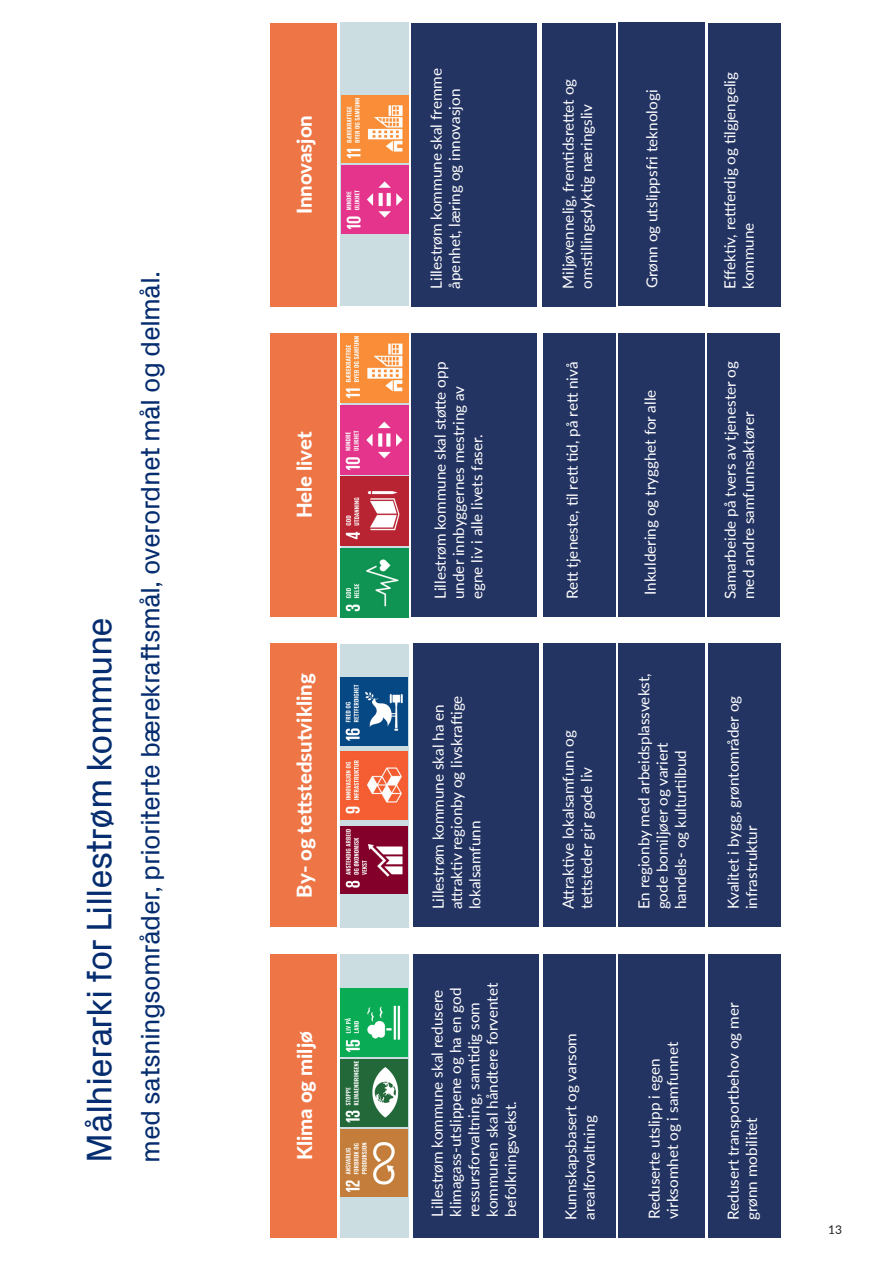
<style>
.page{position:relative;width:893px;height:1263px;background:#fff}
.page>*{position:absolute;margin:0;border:0;box-sizing:border-box;transform-origin:0 0}
.t1{font:50.85px "Px Grotesk";color:#233362}
.t2{font:36px "Px Grotesk";letter-spacing:-.025em;color:#052d6f}
.t3{font:27px "Px Grotesk";letter-spacing:-.025em;color:#052d6f}
.t4{font:800 20.4px "Lato";color:#fff}
.t5{font:15.3px/18.3px "Lato";color:#fff}
.t6{font:12px "Lato";color:#231f20}
</style>
<div class="page">
<div style="left:413px;top:954px;width:125px;height:284px;background:#233362"></div>
<div style="left:270px;top:954px;width:67px;height:283px;background:#ee7545"></div>
<div style="left:270px;top:644px;width:67px;height:283px;background:#ee7545"></div>
<div style="left:270px;top:333px;width:67px;height:284px;background:#ee7545"></div>
<div style="left:270px;top:23px;width:67px;height:283px;background:#ee7545"></div>
<div style="left:340px;top:954px;width:68px;height:283px;background:#cbdde1"></div>
<div style="left:340px;top:644px;width:68px;height:283px;background:#cbdde1"></div>
<div style="left:340px;top:22px;width:68px;height:284px;background:#cbdde1"></div>
<img style="left:340px;top:1059px;width:67px;height:67px">
<img style="left:340px;top:989px;width:67px;height:67px">
<img style="left:340px;top:1129px;width:67px;height:68px">
<div style="left:413px;top:644px;width:125px;height:283px;background:#233362"></div>
<div style="left:543px;top:954px;width:73px;height:284px;background:#233362"></div>
<div style="left:619px;top:954px;width:86px;height:283px;background:#233362"></div>
<div style="left:708px;top:954px;width:73px;height:284px;background:#233362"></div>
<div style="left:708px;top:644px;width:73px;height:283px;background:#233362"></div>
<div style="left:543px;top:644px;width:72px;height:283px;background:#233362"></div>
<div style="left:543px;top:333px;width:72px;height:284px;background:#233362"></div>
<div style="left:619px;top:644px;width:86px;height:283px;background:#233362"></div>
<div style="left:412px;top:333px;width:125px;height:284px;background:#233362"></div>
<div style="left:708px;top:333px;width:72px;height:284px;background:#233362"></div>
<div style="left:618px;top:334px;width:87px;height:283px;background:#233362"></div>
<div style="left:411px;top:23px;width:125px;height:283px;background:#233362"></div>
<div style="left:708px;top:23px;width:72px;height:283px;background:#233362"></div>
<div style="left:542px;top:23px;width:74px;height:283px;background:#233362"></div>
<div style="left:619px;top:23px;width:86px;height:283px;background:#233362"></div>
<img style="left:341px;top:166px;width:68px;height:68px">
<img style="left:341px;top:95px;width:68px;height:68px">
<div style="left:341px;top:333px;width:67px;height:284px;background:linear-gradient(to right,#cbdde1,#cbdde1)"></div>
<img style="left:340px;top:405px;width:69px;height:69px">
<img style="left:340px;top:334px;width:69px;height:68px">
<img style="left:340px;top:548px;width:69px;height:69px">
<img style="left:340px;top:477px;width:69px;height:69px">
<img style="left:340px;top:826px;width:68px;height:68px">
<img style="left:340px;top:752px;width:68px;height:67px">
<img style="left:340px;top:677px;width:68px;height:68px">
<p class="t1" style="left:104px;top:1050px;width:814px;rotate:-90deg">Målhierarki for Lillestrøm kommune</p>
<p class="t3" style="left:131px;top:1162px;width:893px;rotate:-90deg">med satsningsområder, prioriterte bærekraftsmål, overordnet mål og delmål.</p>
<p class="t2" style="left:73px;top:1162px;width:547px;rotate:-90deg">Målhierarki for Lillestrøm kommune</p>
<p class="t4" style="left:289px;top:214px;width:101px;rotate:-90deg">Innovasjon</p>
<p class="t4" style="left:289px;top:518px;width:88px;rotate:-90deg">Hele livet</p>
<p class="t4" style="left:289px;top:897px;width:225px;rotate:-90deg">By- og tettstedsutvikling</p>
<p class="t4" style="left:289px;top:1160px;width:130px;rotate:-90deg">Klima og miljø</p>
<p class="t5" style="left:427px;top:289px;width:222px;rotate:-90deg">Lillestrøm kommune skal fremme åpenhet, læring og innovasjon</p>
<p class="t5" style="left:558px;top:289px;width:211px;rotate:-90deg">Miljøvennelig, fremtidsrettet og omstillingsdyktig næringsliv</p>
<p class="t5" style="left:642px;top:288px;width:200px;rotate:-90deg">Grønn og utslippsfri teknologi</p>
<p class="t5" style="left:720px;top:289px;width:218px;rotate:-90deg">Effektiv, rettferdig og tilgjengelig kommune</p>
<p class="t5" style="left:431px;top:599px;width:239px;rotate:-90deg">Lillestrøm kommune skal støtte opp under innbyggernes mestring av egne liv i alle livets faser.</p>
<p class="t5" style="left:562px;top:599px;width:239px;rotate:-90deg">Rett tjeneste, til rett tid, på rett nivå</p>
<p class="t5" style="left:720px;top:599px;width:239px;rotate:-90deg">Samarbeide på tvers av tjenester og med andre samfunnsaktører</p>
<p class="t5" style="left:641px;top:595px;width:207px;rotate:-90deg">Inkuldering og trygghet for alle</p>
<p class="t5" style="left:429px;top:909px;width:215px;rotate:-90deg">Lillestrøm kommune skal ha en attraktiv regionby og livskraftige lokalsamfunn</p>
<p class="t5" style="left:428px;top:1217px;width:236px;rotate:-90deg">Lillestrøm kommune skal redusere klimagass-utslippene og ha en god ressursforvaltning, samtidig som kommunen skal håndtere forventet befolkningsvekst.</p>
<p class="t5" style="left:558px;top:909px;width:181px;rotate:-90deg">Attraktive lokalsamfunn og tettsteder gir gode liv</p>
<p class="t5" style="left:634px;top:909px;width:238px;rotate:-90deg">En regionby med arbeidsplassvekst, gode bomiljøer og variert<br>handels- og kulturtilbud</p>
<p class="t5" style="left:561px;top:1220px;width:188px;rotate:-90deg">Kunnskapsbasert og varsom arealforvaltning</p>
<p class="t5" style="left:645px;top:1219px;width:179px;rotate:-90deg">Reduserte utslipp i egen virksomhet og i samfunnet</p>
<p class="t5" style="left:723px;top:909px;width:215px;rotate:-90deg">Kvalitet i bygg, grøntområder og infrastruktur</p>
<p class="t5" style="left:723px;top:1220px;width:219px;rotate:-90deg">Redusert transportbehov og mer grønn mobilitet</p>
<p class="t6" style="left:828px;top:1221px;width:15px">13</p>
</div>
